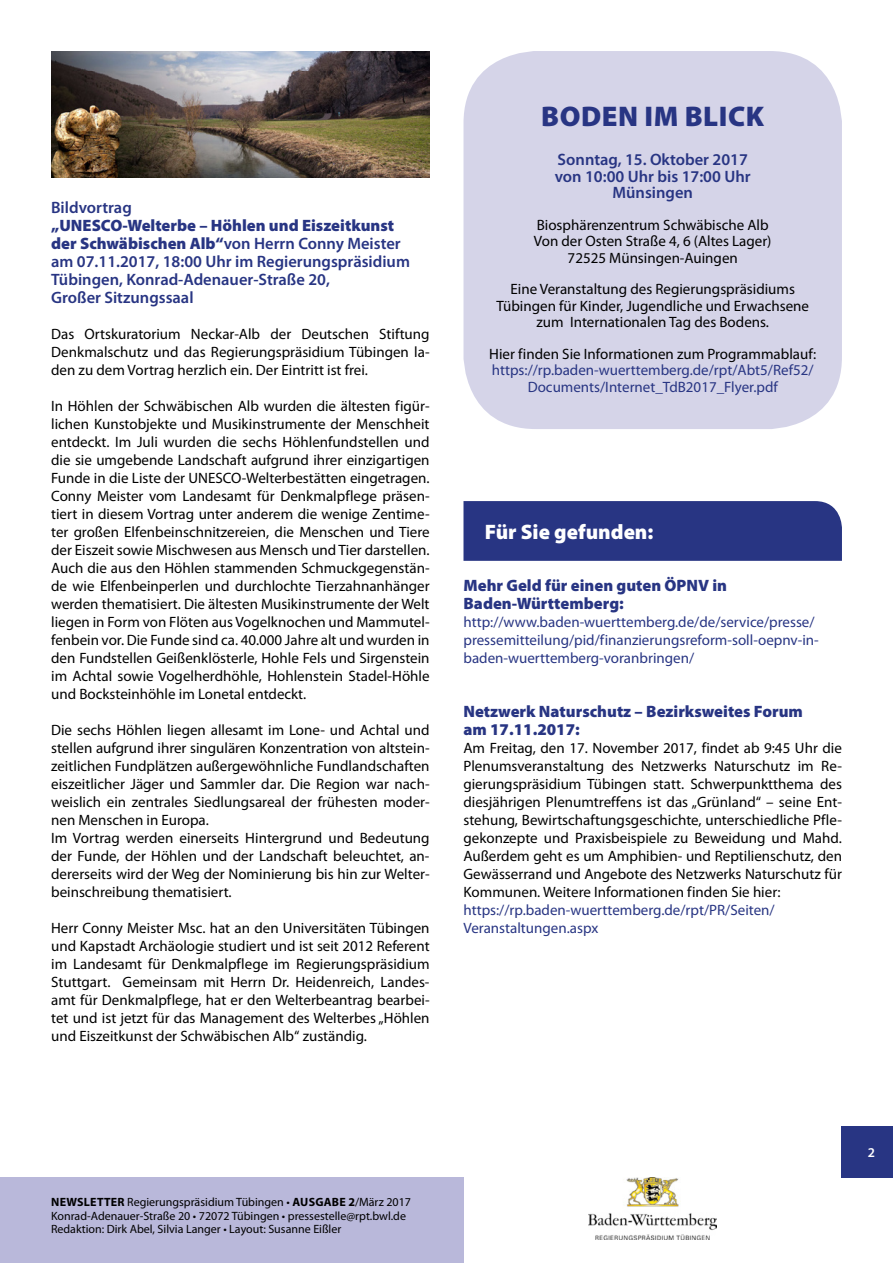
<style>
.page{position:relative;width:893px;height:1263px;background:#fff}
.page>*{position:absolute;margin:0;border:0;box-sizing:border-box;transform-origin:0 0}
.t1{font:900 28.5px "Myriad Pro";letter-spacing:.02em;color:#283583}
.t2{font:900 21px "Myriad Pro";color:#fff}
.t3{font:600 16.5px/18px "Myriad Pro";color:#283583;text-align:center}
.t4{font:900 16.5px/18px "Myriad Pro";color:#283583}
.t5{font:15px/18px "Myriad Pro";color:#000;text-align:justify}
.t6{font:15px/18px "Myriad Pro";color:#283583}
.t7{font:600 13.5px "Myriad Pro";color:#fff}
.t8{font:12px/13.5px "Myriad Pro";color:#000}
.s1{font-weight:900}
.s2{font-weight:700}
</style>
<div class="page">
<div style="left:842px;top:1127px;width:51px;height:51px;background:#283583"></div>
<div style="left:0;top:1177px;width:463px;height:86px;background:#b9b8da"></div>
<img style="left:589px;top:1178px;width:128px;height:61px">
<img style="left:51px;top:51px;width:378px;height:126px">
<div style="left:463px;top:501px;width:379px;height:60px;background:#283583"></div>
<div style="left:463px;top:51px;width:379px;height:378px;background:#d5d4e8;border-radius:72px"></div>
<p class="t3" style="left:51px;top:198px;width:82px">Bildvortrag</p>
<p class="t3" style="left:51px;top:216px;width:360px;text-align:left"><span class="s1">„UNESCO-Welterbe – Höhlen und Eiszeitkunst der Schwäbischen Alb“</span>von Herrn Conny Meister am 07.11.2017, 18:00 Uhr im Regierungspräsidium Tübingen, Konrad-Adenauer-Straße 20,<br>Großer Sitzungssaal</p>
<p class="t5" style="left:51px;top:325px;width:380px">Das Ortskuratorium Neckar-Alb der Deutschen Stiftung Denkmalschutz und das Regierungspräsidium Tübingen la&shy;den zu dem Vortrag herzlich ein. Der Eintritt ist frei.</p>
<p class="t5" style="left:51px;top:397px;width:380px">In Höhlen der Schwäbischen Alb wurden die ältesten figür&shy;lichen Kunstobjekte und Musikinstrumente der Menschheit entdeckt. Im Juli wurden die sechs Höhlenfundstellen und die sie umgebende Landschaft aufgrund ihrer einzigartigen Funde in die Liste der UNESCO-Welterbestätten eingetragen.<br>Conny Meister vom Landesamt für Denkmalpflege präsen&shy;tiert in diesem Vortrag unter anderem die wenige Zentime&shy;ter großen Elfenbeinschnitzereien, die Menschen und Tiere der Eiszeit sowie Mischwesen aus Mensch und Tier darstellen.<br>Auch die aus den Höhlen stammenden Schmuckgegenstän&shy;de wie Elfenbeinperlen und durchlochte Tierzahnanhänger werden thematisiert. Die ältesten Musikinstrumente der Welt liegen in Form von Flöten aus Vogelknochen und Mammutel&shy;fenbein vor. Die Funde sind ca. 40.000 Jahre alt und wurden in den Fundstellen Geißenklösterle, Hohle Fels und Sirgenstein im Achtal sowie Vogelherdhöhle, Hohlenstein Stadel-Höhle und Bocksteinhöhle im Lonetal entdeckt.</p>
<p class="t5" style="left:51px;top:721px;width:380px;text-align:left">Die sechs Höhlen liegen allesamt im Lone- und Achtal und stellen aufgrund ihrer singulären Konzentration von altstein&shy;zeitlichen Fundplätzen außergewöhnliche Fundlandschaften eiszeitlicher Jäger und Sammler dar. Die Region war nach&shy;weislich ein zentrales Siedlungsareal der frühesten moder&shy;nen Menschen in Europa.<br>Im Vortrag werden einerseits Hintergrund und Bedeutung der Funde, der Höhlen und der Landschaft beleuchtet, an&shy;dererseits wird der Weg der Nominierung bis hin zur Welter&shy;beinschreibung thematisiert.</p>
<p class="t5" style="left:51px;top:919px;width:380px">Herr Conny Meister Msc. hat an den Universitäten Tübingen und Kapstadt Archäologie studiert und ist seit 2012 Referent im Landesamt für Denkmalpflege im Regierungspräsidium Stuttgart. Gemeinsam mit Herrn Dr. Heidenreich, Landes&shy;amt für Denkmalpflege, hat er den Welterbeantrag bearbei&shy;tet und ist jetzt für das Management des Welterbes „Höhlen und Eiszeitkunst der Schwäbischen Alb“ zuständig.</p>
<h1 class="t1" style="left:541px;top:97px;width:225px">BODEN IM BLICK</h1>
<p class="t3" style="left:555px;top:151px;width:197px;line-height:16.5px">Sonntag, 15. Oktober 2017 von 10:00 Uhr bis 17:00 Uhr<br>Münsingen</p>
<p class="t5" style="left:534px;top:216px;width:239px;line-height:16.5px;text-align:center">Biosphärenzentrum Schwäbische Alb<br>Von der Osten Straße 4, 6 (Altes Lager)<br>72525 Münsingen-Auingen</p>
<p class="t5" style="left:496px;top:281px;width:314px;line-height:16.5px;text-align:center">Eine Veranstaltung des Regierungspräsidiums<br>Tübingen für Kinder, Jugendliche und Erwachsene zum Internationalen Tag des Bodens.</p>
<p class="t5" style="left:489px;top:345px;width:329px">Hier finden Sie Informationen zum Programmablauf:</p>
<p class="t6" style="left:492px;top:362px;width:323px;line-height:16.5px;text-align:center">https://rp.baden-wuerttemberg.de/rpt/Abt5/Ref52/<br>Documents/Internet_TdB2017_Flyer.pdf</p>
<h2 class="t2" style="left:485px;top:518px;width:170px">Für Sie gefunden:</h2>
<p class="t4" style="left:463px;top:576px;width:265px">Mehr Geld für einen guten ÖPNV in<br>Baden-Württemberg:</p>
<p class="t6" style="left:463px;top:613px;width:357px">http://www.baden-wuerttemberg.de/de/service/presse/ pressemitteilung/pid/finanzierungsreform-soll-oepnv-in&shy;baden-wuerttemberg-voranbringen/</p>
<p class="t4" style="left:463px;top:702px;width:341px">Netzwerk Naturschutz – Bezirksweites Forum am 17.11.2017:</p>
<p class="t5" style="left:463px;top:739px;width:380px">Am Freitag, den 17. November 2017, findet ab 9:45 Uhr die Plenumsveranstaltung des Netzwerks Naturschutz im Re&shy;gierungspräsidium Tübingen statt. Schwerpunktthema des diesjährigen Plenumtreffens ist das „Grünland“ – seine Ent&shy;stehung, Bewirtschaftungsgeschichte, unterschiedliche Pfle&shy;gekonzepte und Praxisbeispiele zu Beweidung und Mahd.<br>Außerdem geht es um Amphibien- und Reptilienschutz, den Gewässerrand und Angebote des Netzwerks Naturschutz für Kommunen. Weitere Informationen finden Sie hier:</p>
<p class="t6" style="left:463px;top:901px;width:313px">https://rp.baden-wuerttemberg.de/rpt/PR/Seiten/<br>Veranstaltungen.aspx</p>
<p class="t8" style="left:51px;top:1195px;width:361px"><span class="s2">NEWSLETTER</span> Regierungspräsidium Tübingen • <span class="s2">AUSGABE 2</span>/März 2017<br>Konrad-Adenauer-Straße 20 • 72072 Tübingen • pressestelle@rpt.bwl.de<br>Redaktion: Dirk Abel, Silvia Langer • Layout: Susanne Eißler</p>
<p class="t7" style="left:868px;top:1144px;width:9px">2</p>
</div>
